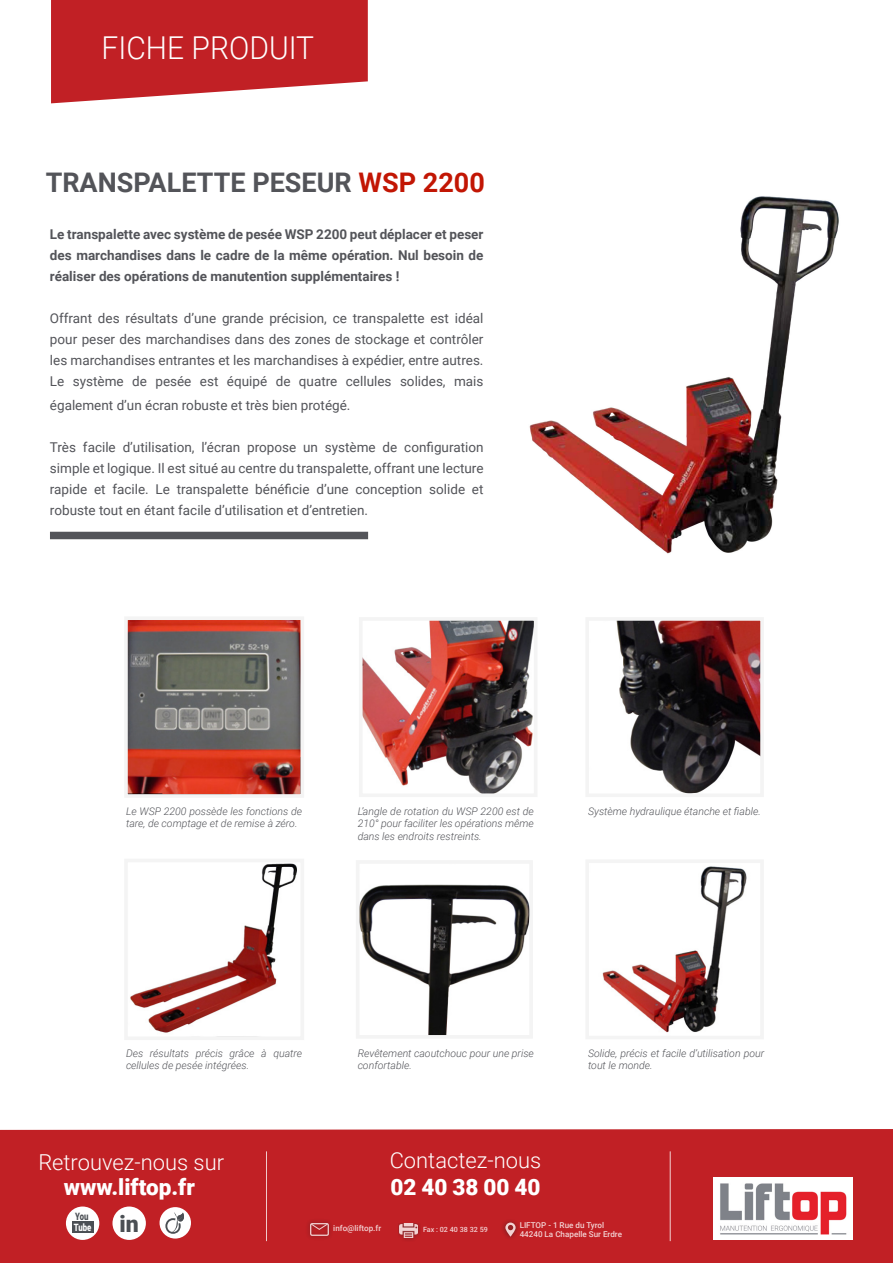
<style>
.page{position:relative;width:893px;height:1263px;background:#fff}
.page>*{position:absolute;margin:0;border:0;box-sizing:border-box;transform-origin:0 0}
.t1{font:45px "Bebas Neue";letter-spacing:.075em;color:#fff}
.t2{font:300 31.5px "Roboto";color:#fff;scale:.95 1}
.TITRE_PRODUITS{font:700 27px "Roboto";color:#535459}
.t3{font:900 23.1px "Roboto";color:#4b4f54}
.CONTACTEZ_NOUS{font:900 22.5px "Roboto";color:#fff}
.t4{font:300 21.9px "Roboto";color:#fff}
.texte{font:13.5px/21px "Roboto";color:#535459;text-align:justify}
.Texte_presentation_f{font:13.5px/21px "Roboto";color:#535459;text-align:justify}
.texte-2{font:700 13.5px/21px "Roboto";color:#535459;text-align:justify}
.Italic{font:italic 300 10.5px/12.6px "Roboto";color:#535459}
.t5{font:900 10.2px "Roboto";color:#fff;scale:.76 1}
.t6{font:900 10.2px "Roboto";color:#4b4f54;scale:.76 1}
.t7{font:500 8.1px/9.8px "Roboto";color:#fff}
.t8{font:500 7.2px "Roboto";color:#fff}
.s1{color:#c21604}
</style>
<div class="page">
<div style="left:0;top:1129px;width:893px;height:134px;background:#c12025"></div>
<svg style="left:51px;top:0;width:317px;height:103px;background:#c7373b"></svg>
<hr style="left:670px;top:1151px;width:1px;height:90px;background:#fff">
<hr style="left:266px;top:1151px;width:1px;height:90px;background:#fff">
<div style="left:399px;top:1223px;width:22px;height:19px;background:#231f20;opacity:.7"></div>
<img style="left:400px;top:1223px;width:17px;height:15px">
<div style="left:305px;top:1218px;width:28px;height:22px;background:#b71f24"></div>
<div style="left:310px;top:1223px;width:19px;height:13px;border:1px solid #fff"></div>
<svg style="left:310px;top:1223px;width:18px;height:7px"></svg>
<div style="left:501px;top:1218px;width:19px;height:22px;background:#231f20;opacity:.7"></div>
<svg style="left:505px;top:1222px;width:11px;height:15px"></svg>
<img style="left:714px;top:1177px;width:139px;height:63px">
<div style="left:66px;top:1206px;width:33px;height:34px;background:#fff;border-radius:50%"></div>
<div style="left:72px;top:1221px;width:22px;height:12px;background:#4b4f54"></div>
<div style="left:112px;top:1206px;width:34px;height:34px;background:#fff;border-radius:50%"></div>
<div style="left:160px;top:1207px;width:31px;height:31px;background:#fff;border-radius:50%"></div>
<svg style="left:165px;top:1212px;width:19px;height:22px"></svg>
<div style="left:50px;top:532px;width:318px;height:7px;background:#535459"></div>
<img style="left:529px;top:196px;width:310px;height:358px">
<img style="left:129px;top:621px;width:170px;height:172px">
<div style="left:124px;top:616px;width:180px;height:182px;border:4px solid #f4f4f4"></div>
<img style="left:130px;top:864px;width:167px;height:169px">
<div style="left:124px;top:859px;width:180px;height:181px;border:4px solid #f4f4f4"></div>
<img style="left:616px;top:622px;width:143px;height:170px">
<div style="left:585px;top:617px;width:179px;height:180px;border:4px solid #f4f4f4"></div>
<img style="left:364px;top:622px;width:168px;height:170px">
<div style="left:359px;top:617px;width:178px;height:180px;border:4px solid #f4f4f4"></div>
<img style="left:602px;top:866px;width:145px;height:167px">
<div style="left:585px;top:859px;width:179px;height:180px;border:4px solid #f4f4f4"></div>
<img style="left:361px;top:884px;width:167px;height:150px">
<div style="left:356px;top:860px;width:177px;height:179px;border:4px solid #f4f4f4"></div>
<h2 class="t2" style="left:102px;top:26px;width:225px">FICHE PRODUIT</h2>
<h1 class="t1" style="left:60px;top:31px;width:240px">FICHE PRODUIT</h1>
<p class="TITRE_PRODUITS" style="left:46px;top:164px;width:441px">TRANSPALETTE PESEUR <span class="s1">WSP 2200</span></p>
<p class="texte-2" style="left:50px;top:223px;width:435px">Le transpalette avec système de pesée WSP 2200 peut déplacer et peser des marchandises dans le cadre de la même opération. Nul besoin de réaliser des opérations de manutention supplémentaires !</p>
<p class="texte" style="left:50px;top:307px;width:435px">Offrant des résultats d’une grande précision, ce transpalette est idéal pour peser des marchandises dans des zones de stockage et contrôler les marchandises entrantes et les marchandises à expédier, entre autres.</p>
<p class="texte" style="left:50px;top:368px;width:435px;line-height:24px">Le système de pesée est équipé de quatre cellules solides, mais également d’un écran robuste et très bien protégé.</p>
<p class="Texte_presentation_f" style="left:50px;top:436px;width:435px">Très facile d’utilisation, l’écran propose un système de configuration simple et logique. Il est situé au centre du transpalette, offrant une lecture rapide et facile. Le transpalette bénéficie d’une conception solide et robuste tout en étant facile d’utilisation et d’entretien.</p>
<p class="Italic" style="left:126px;top:804px;width:178px">Le WSP 2200 possède les fonctions de tare, de comptage et de remise à zéro.</p>
<p class="Italic" style="left:358px;top:804px;width:178px;text-align:justify">L’angle de rotation du WSP 2200 est de 210° pour faciliter les opérations même dans les endroits restreints.</p>
<p class="Italic" style="left:588px;top:804px;width:174px">Système hydraulique étanche et fiable.</p>
<p class="Italic" style="left:126px;top:1046px;width:178px">Des résultats précis grâce à quatre cellules de pesée intégrées.</p>
<h3 class="t4" style="left:38px;top:1146px;width:187px">Retrouvez-nous sur</h3>
<p class="Italic" style="left:358px;top:1046px;width:178px">Revêtement caoutchouc pour une prise confortable.</p>
<h3 class="t4" style="left:390px;top:1144px;width:153px">Contactez-nous</h3>
<p class="Italic" style="left:588px;top:1046px;width:178px">Solide, précis et facile d’utilisation pour tout le monde.</p>
<p class="CONTACTEZ_NOUS" style="left:64px;top:1171px;width:133px">www.liftop.fr</p>
<h3 class="CONTACTEZ_NOUS" style="left:391px;top:1171px;width:151px">02 40 38 00 40</h3>
<p class="t6" style="left:75px;top:1209px;width:19px">You</p>
<p class="t5" style="left:74px;top:1220px;width:25px">Tube</p>
<h3 class="t3" style="left:120px;top:1207px;width:21px">in</h3>
<p class="t7" style="left:333px;top:1223px;width:49px">info@liftop.fr</p>
<p class="t8" style="left:423px;top:1224px;width:66px">Fax : 02 40 38 32 59</p>
<p class="t7" style="left:520px;top:1219px;width:104px">LIFTOP - 1 Rue du Tyrol<br>44240 La Chapelle Sur Erdre</p>
</div>
